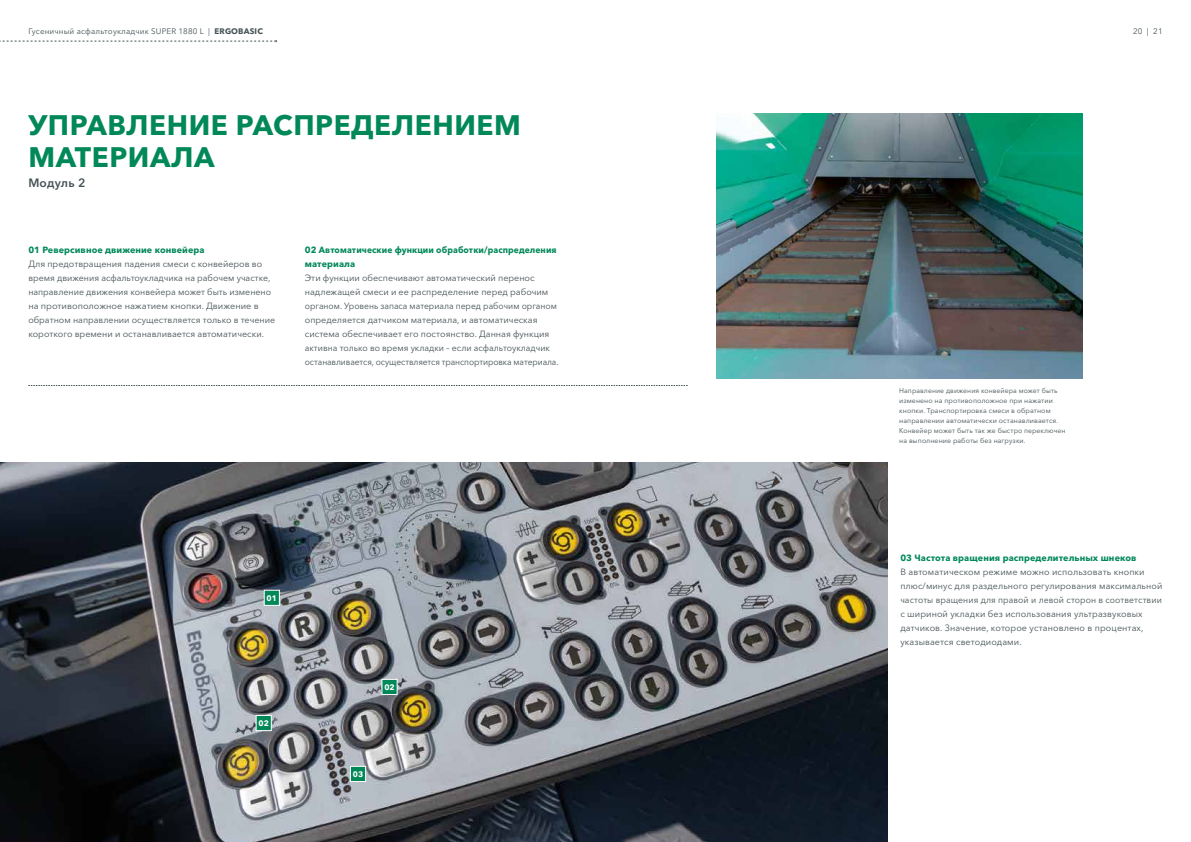
<style>
.page{position:relative;width:1191px;height:842px;background:#fff}
.page>*{position:absolute;margin:0;border:0;box-sizing:border-box;transform-origin:0 0}
.t1{font:700 28px/32px "Avenir Next Cyr";letter-spacing:.02em;color:#008858}
.t2{font:600 12px "Avenir Next Cyr";letter-spacing:.02em;color:#455256}
.t3{font:9px/14px "Avenir Next Cyr";color:#455256}
.t4{font:700 9px/14px "Avenir Next Cyr";letter-spacing:.01em;color:#008858}
.t5{font:8px "Avenir Next Cyr";letter-spacing:.02em;color:#455256}
.t6{font:700 8px "Avenir Next Cyr";color:#fff}
.t7{font:7px/10px "Avenir Next Cyr";letter-spacing:.01em;color:#455256}
.s1{font-weight:700}
</style>
<div class="page">
<img style="left:0;top:463px;width:887px;height:379px">
<img style="left:716px;top:113px;width:366px;height:266px">
<svg style="left:263px;top:589px;width:17px;height:17px"></svg>
<svg style="left:349px;top:765px;width:17px;height:17px"></svg>
<svg style="left:255px;top:714px;width:17px;height:18px"></svg>
<svg style="left:381px;top:678px;width:17px;height:17px"></svg>
<svg style="left:28px;top:385px;width:659px;height:1px"></svg>
<svg style="left:0;top:40px;width:277px;height:2px"></svg>
<p class="t5" style="left:28px;top:27px;width:236px">Гусеничный асфальтоукладчик SUPER 1880 L | <span class="s1">ERGOBASIC</span></p>
<h1 class="t1" style="left:28px;top:109px;width:494px">УПРАВЛЕНИЕ РАСПРЕДЕЛЕНИЕМ<br>МАТЕРИАЛА</h1>
<h2 class="t2" style="left:28px;top:175px;width:59px">Модуль 2</h2>
<p class="t4" style="left:28px;top:243px;width:178px">01 Реверсивное движение конвейера</p>
<p class="t3" style="left:28px;top:257px;width:248px">Для предотвращения падения смеси с конвейеров во время движения асфальтоукладчика на рабочем участке, направление движения конвейера может быть изменено на противоположное нажатием кнопки. Движение в обратном направлении осуществляется только в течение короткого времени и останавливается автоматически.</p>
<p class="t4" style="left:305px;top:243px;width:253px">02 Автоматические функции обработки/распределения материала</p>
<p class="t3" style="left:305px;top:271px;width:255px">Эти функции обеспечивают автоматический перенос надлежащей смеси и ее распределение перед рабочим органом. Уровень запаса материала перед рабочим органом определяется датчиком материала, и автоматическая система обеспечивает его постоянство. Данная функция активна только во время укладки – если асфальтоукладчик останавливается, осуществляется транспортировка материала.</p>
<p class="t6" style="left:267px;top:593px;width:12px">01</p>
<p class="t6" style="left:258px;top:718px;width:12px">02</p>
<p class="t6" style="left:384px;top:682px;width:12px">02</p>
<p class="t6" style="left:353px;top:769px;width:12px">03</p>
<p class="t5" style="left:1133px;top:27px;width:31px">20 | 21</p>
<p class="t7" style="left:899px;top:385px;width:168px">Направление движения конвейера может быть изменено на противоположное при нажатии кнопки. Транспортировка смеси в обратном направлении автоматически останавливается.<br>Конвейер может быть так же быстро переключен на выполнение работы без нагрузки.</p>
<p class="t4" style="left:900px;top:551px;width:237px">03 Частота вращения распределительных шнеков</p>
<p class="t3" style="left:900px;top:565px;width:263px">В автоматическом режиме можно использовать кнопки плюс/минус для раздельного регулирования максимальной частоты вращения для правой и левой сторон в соответствии с шириной укладки без использования ультразвуковых датчиков. Значение, которое установлено в процентах, указывается светодиодами.</p>
</div>
